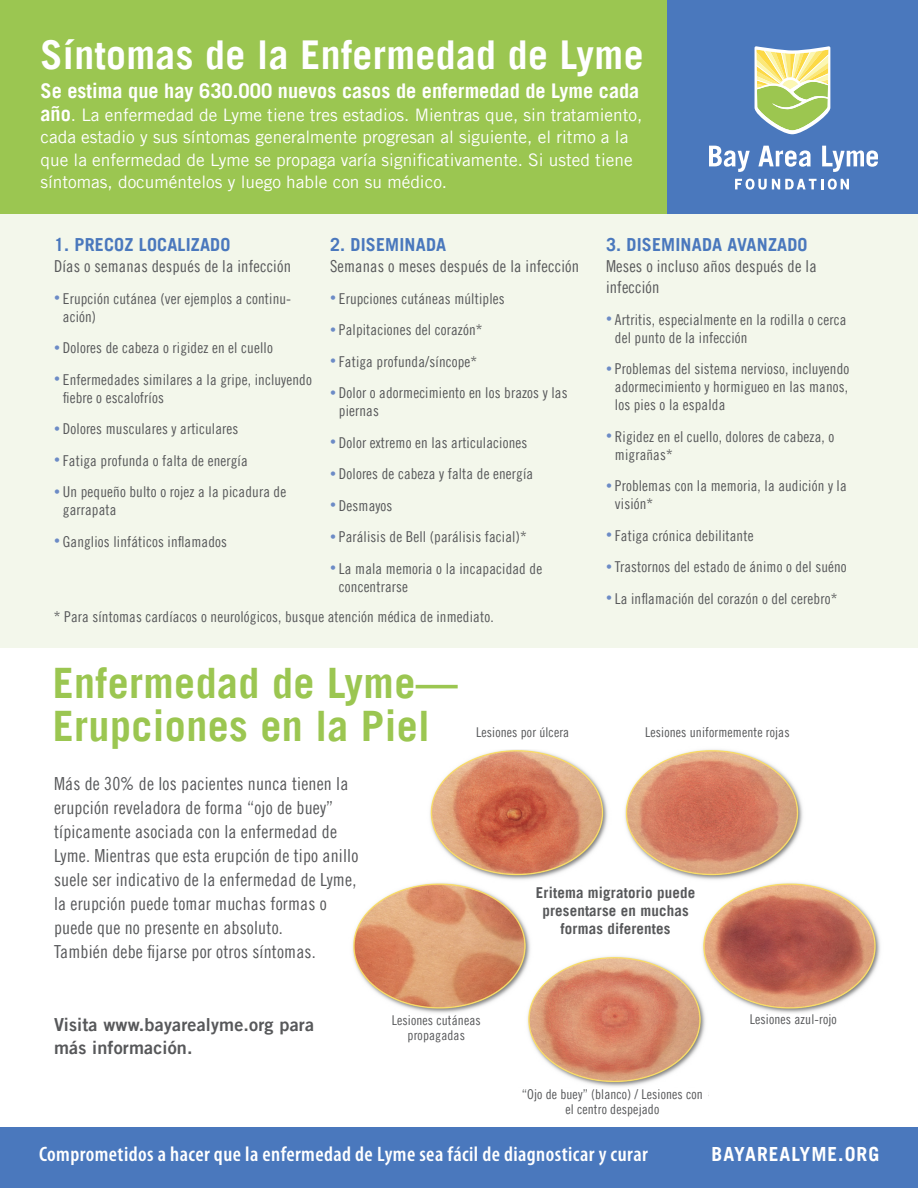
<style>
.page{position:relative;width:918px;height:1188px;background:#fff}
.page>*{position:absolute;margin:0;border:0;box-sizing:border-box;transform-origin:0 0}
.t1{font:700 42px/43.5px "Trade Gothic LT Pro";letter-spacing:.01em;color:#9bc651}
.t2{font:700 39.75px "Trade Gothic LT Pro";letter-spacing:.01em;color:#fff}
.t3{font:600 condensed 21px "Myriad Pro";letter-spacing:.02em;color:#fff}
.t4{font:700 20.25px "Trade Gothic LT Pro";color:#fff}
.t5{font:700 19.5px "Trade Gothic LT Pro";letter-spacing:.05em;color:#fff}
.t6{font:18px/24px "Trade Gothic LT Pro Cn 18";letter-spacing:.01em;color:#57585a}
.t7{font:700 18px "Trade Gothic LT Pro";letter-spacing:.01em;color:#4a78bd}
.t8{font:18px/22.5px "Trade Gothic LT Pro Bd 2";letter-spacing:.01em;color:#57585a}
.t9{font:17.25px/22.5px "Trade Gothic LT Pro";color:#fff}
.t10{font:16.5px/21px "Trade Gothic LT Pro Cn 18";letter-spacing:.01em;color:#57585a}
.t11{font:15px/18px "Trade Gothic LT Pro Cn 18";letter-spacing:.01em;color:#57585a}
.t12{font:700 15px/18px "Trade Gothic LT Pro";letter-spacing:.01em;color:#57585a;text-align:center}
.t13{font:13.5px/15px "Trade Gothic LT Pro Cn 18";letter-spacing:.01em;color:#57585a;text-align:center}
.s1{font-weight:700;font-size:20.25px}
.s2{font-size:12px;color:#6c8bc6}
</style>
<div class="page">
<div style="left:0;top:203px;width:918px;height:445px;background:#f3f7eb"></div>
<div style="left:664px;top:0;width:254px;height:214px;background:#4a78bd"></div>
<div style="left:0;top:0;width:666px;height:214px;background:#9bc651"></div>
<svg style="left:709px;top:146px;width:41px;height:26px"></svg>
<svg style="left:758px;top:146px;width:53px;height:21px"></svg>
<svg style="left:822px;top:146px;width:56px;height:26px"></svg>
<svg style="left:735px;top:179px;width:114px;height:11px"></svg>
<svg style="left:755px;top:46px;width:75px;height:88px;background:#c3d291"></svg>
<img style="left:352px;top:749px;width:528px;height:347px">
<div style="left:0;top:1128px;width:918px;height:60px;background:#4a78bd"></div>
<div style="left:368px;top:1015px;width:136px;height:50px;background:#fff"></div>
<div style="left:517px;top:1089px;width:190px;height:32px;background:#fff"></div>
<div style="left:723px;top:1015px;width:141px;height:51px;background:#fff"></div>
<div style="left:535px;top:887px;width:162px;height:64px;background:#fff"></div>
<div style="left:731px;top:1074px;width:172px;height:47px;background:#fff"></div>
<p class="t2" style="left:40px;top:31px;width:605px">Síntomas de la Enfermedad de Lyme</p>
<p class="t4" style="left:40px;top:79px;width:600px">Se estima que hay 630.000 nuevos casos de enfermedad de Lyme cada</p>
<p class="t9" style="left:40px;top:103px;width:603px"><span class="s1">año</span>. La enfermedad de Lyme tiene tres estadios. Mientras que, sin tratamiento, cada estadio y sus síntomas generalmente progresan al siguiente, el ritmo a la que la enfermedad de Lyme se propaga varía significativamente. Si usted tiene síntomas, documéntelos y luego hable con su médico.</p>
<p class="t7" style="left:54px;top:234px;width:178px">1. PRECOZ LOCALIZADO</p>
<p class="t10" style="left:54px;top:256px;width:239px">Días o semanas después de la infección</p>
<p class="t11" style="left:63px;top:289px;width:230px;text-indent:-9px"><span class="s2">•</span> Erupción cutánea (ver ejemplos a continu&shy;ación)</p>
<p class="t11" style="left:54px;top:339px;width:220px"><span class="s2">•</span> Dolores de cabeza o rigidez en el cuello</p>
<p class="t11" style="left:63px;top:370px;width:251px;text-indent:-9px"><span class="s2">•</span> Enfermedades similares a la gripe, incluyendo fiebre o escalofríos</p>
<p class="t11" style="left:54px;top:420px;width:186px"><span class="s2">•</span> Dolores musculares y articulares</p>
<p class="t11" style="left:54px;top:451px;width:195px"><span class="s2">•</span> Fatiga profunda o falta de energía</p>
<p class="t11" style="left:63px;top:483px;width:225px;text-indent:-9px"><span class="s2">•</span> Un pequeño bulto o rojez a la picadura de garrapata</p>
<p class="t11" style="left:54px;top:532px;width:175px"><span class="s2">•</span> Ganglios linfáticos inflamados</p>
<p class="t7" style="left:330px;top:234px;width:118px">2. DISEMINADA</p>
<p class="t10" style="left:330px;top:256px;width:251px">Semanas o meses después de la infección</p>
<p class="t11" style="left:330px;top:289px;width:176px"><span class="s2">•</span> Erupciones cutáneas múltiples</p>
<p class="t11" style="left:330px;top:321px;width:154px"><span class="s2">•</span> Palpitaciones del corazón*</p>
<p class="t11" style="left:330px;top:352px;width:149px"><span class="s2">•</span> Fatiga profunda/síncope*</p>
<p class="t11" style="left:339px;top:384px;width:230px;text-indent:-9px"><span class="s2">•</span> Dolor o adormecimiento en los brazos y las piernas</p>
<p class="t11" style="left:330px;top:433px;width:199px"><span class="s2">•</span> Dolor extremo en las articulaciones</p>
<p class="t11" style="left:330px;top:465px;width:205px"><span class="s2">•</span> Dolores de cabeza y falta de energía</p>
<p class="t11" style="left:330px;top:496px;width:64px"><span class="s2">•</span> Desmayos</p>
<p class="t11" style="left:330px;top:528px;width:198px"><span class="s2">•</span> Parálisis de Bell (parálisis facial)*</p>
<p class="t11" style="left:339px;top:559px;width:205px;text-indent:-9px"><span class="s2">•</span> La mala memoria o la incapacidad de concentrarse</p>
<p class="t11" style="left:54px;top:608px;width:441px">* Para síntomas cardíacos o neurológicos, busque atención médica de inmediato.</p>
<p class="t7" style="left:606px;top:234px;width:203px">3. DISEMINADA AVANZADO</p>
<p class="t10" style="left:606px;top:256px;width:212px">Meses o incluso años después de la infección</p>
<p class="t11" style="left:615px;top:310px;width:233px;text-indent:-9px"><span class="s2">•</span> Artritis, especialmente en la rodilla o cerca del punto de la infección</p>
<p class="t11" style="left:615px;top:360px;width:236px;text-align:justify;text-indent:-9px"><span class="s2">•</span> Problemas del sistema nervioso, incluyendo adormecimiento y hormigueo en las manos, los pies o la espalda</p>
<p class="t11" style="left:615px;top:427px;width:221px;text-indent:-9px"><span class="s2">•</span> Rigidez en el cuello, dolores de cabeza, o migrañas*</p>
<p class="t11" style="left:615px;top:477px;width:233px;text-indent:-9px"><span class="s2">•</span> Problemas con la memoria, la audición y la visión*</p>
<p class="t11" style="left:606px;top:526px;width:149px"><span class="s2">•</span> Fatiga crónica debilitante</p>
<p class="t11" style="left:606px;top:558px;width:242px"><span class="s2">•</span> Trastornos del estado de ánimo o del suéno</p>
<p class="t11" style="left:606px;top:589px;width:233px"><span class="s2">•</span> La inflamación del corazón o del cerebro*</p>
<p class="t1" style="left:53px;top:660px;width:406px">Enfermedad de Lyme—<br>Erupciones en la Piel</p>
<p class="t6" style="left:54px;top:771px;width:306px">Más de 30% de los pacientes nunca tienen la erupción reveladora de forma “ojo de buey” típicamente asociada con la enfermedad de Lyme. Mientras que esta erupción de tipo anillo suele ser indicativo de la enfermedad de Lyme, la erupción puede tomar muchas formas o puede que no presente en absoluto.<br>También debe fijarse por otros síntomas.</p>
<p class="t13" style="left:476px;top:725px;width:95px">Lesiones por úlcera</p>
<p class="t13" style="left:645px;top:725px;width:146px">Lesiones uniformemente rojas</p>
<p class="t12" style="left:536px;top:884px;width:161px">Eritema migratorio puede presentarse en muchas formas diferentes</p>
<p class="t8" style="left:54px;top:1014px;width:262px">Visita www.bayarealyme.org para más información.</p>
<p class="t13" style="left:392px;top:1012px;width:91px">Lesiones cutáneas propagadas</p>
<p class="t13" style="left:522px;top:1086px;width:183px">“Ojo de buey” (blanco) / Lesiones con el centro despejado</p>
<p class="t13" style="left:750px;top:1012px;width:89px">Lesiones azul-rojo</p>
<p class="t3" style="left:39px;top:1142px;width:610px">Comprometidos a hacer que la enfermedad de Lyme sea fácil de diagnosticar y curar</p>
<p class="t5" style="left:712px;top:1142px;width:169px">BAYAREALYME.ORG</p>
</div>
